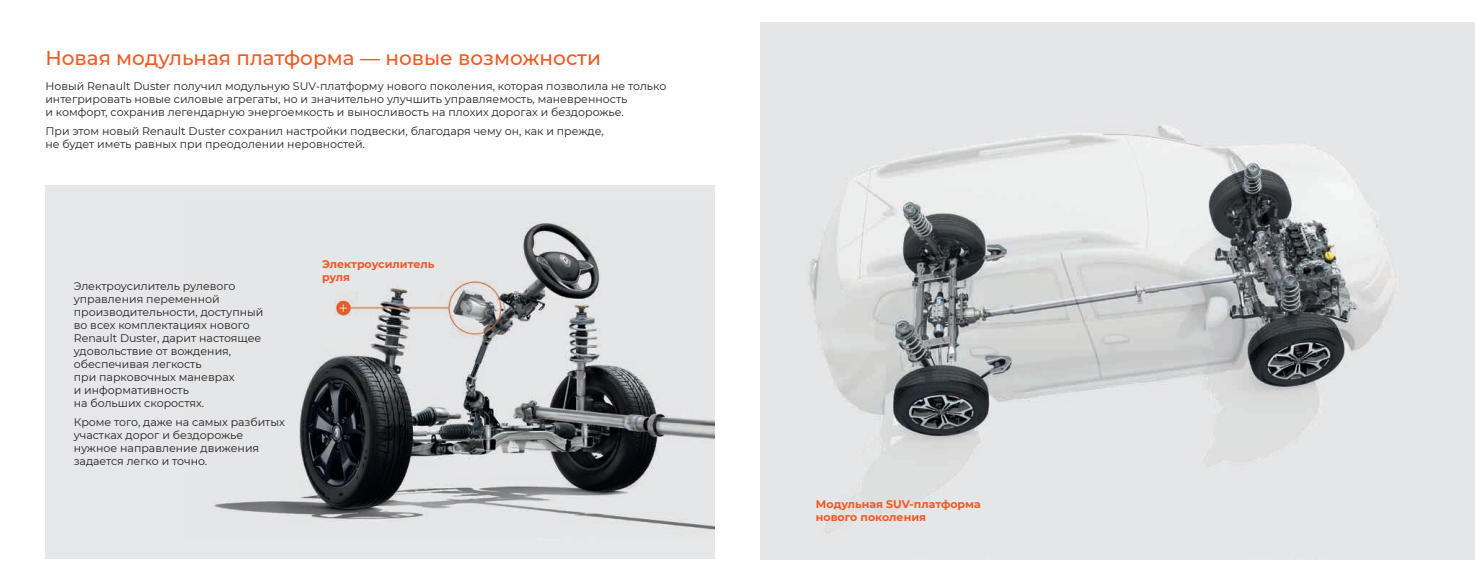
<style>
.page{position:relative;width:1475px;height:582px;background:#fff}
.page>*{position:absolute;margin:0;border:0;box-sizing:border-box;transform-origin:0 0}
.t1{font:500 20px "Montserrat";color:#f15921}
.t2{font:11px/13px "Montserrat";color:#231f20}
.t3{font:700 11px/13.2px "Montserrat";color:#f15921}
</style>
<div class="page">
<img style="left:760px;top:23px;width:714px;height:535px">
<div style="left:45px;top:185px;width:669px;height:373px;background:#e6e7e9"></div>
<img style="left:214px;top:223px;width:500px;height:307px">
<h1 class="t1" style="left:45px;top:44px;width:557px">Новая модульная платформа — новые возможности</h1>
<p class="t2" style="left:45px;top:79px;width:622px">Новый Renault Duster получил модульную SUV-платформу нового поколения, которая позволила не только интегрировать новые силовые агрегаты, но и значительно улучшить управляемость, маневренность<br>и комфорт, сохранив легендарную энергоемкость и выносливость на плохих дорогах и бездорожье.</p>
<p class="t2" style="left:45px;top:124px;width:560px">При этом новый Renault Duster сохранил настройки подвески, благодаря чему он, как и прежде, не будет иметь равных при преодолении неровностей.</p>
<p class="t2" style="left:74px;top:279px;width:191px">Электроусилитель рулевого управления переменной производительности, доступный во всех комплектациях нового<br>Renault Duster, дарит настоящее удовольствие от вождения, обеспечивая легкость<br>при парковочных маневрах<br>и информативность<br>на больших скоростях.</p>
<p class="t2" style="left:74px;top:415px;width:213px">Кроме того, даже на самых разбитых участках дорог и бездорожье нужное направление движения задается легко и точно.</p>
<p class="t3" style="left:322px;top:257px;width:114px">Электроусилитель руля</p>
<p class="t3" style="left:815px;top:497px;width:166px">Модульная SUV-платформа нового поколения</p>
</div>
